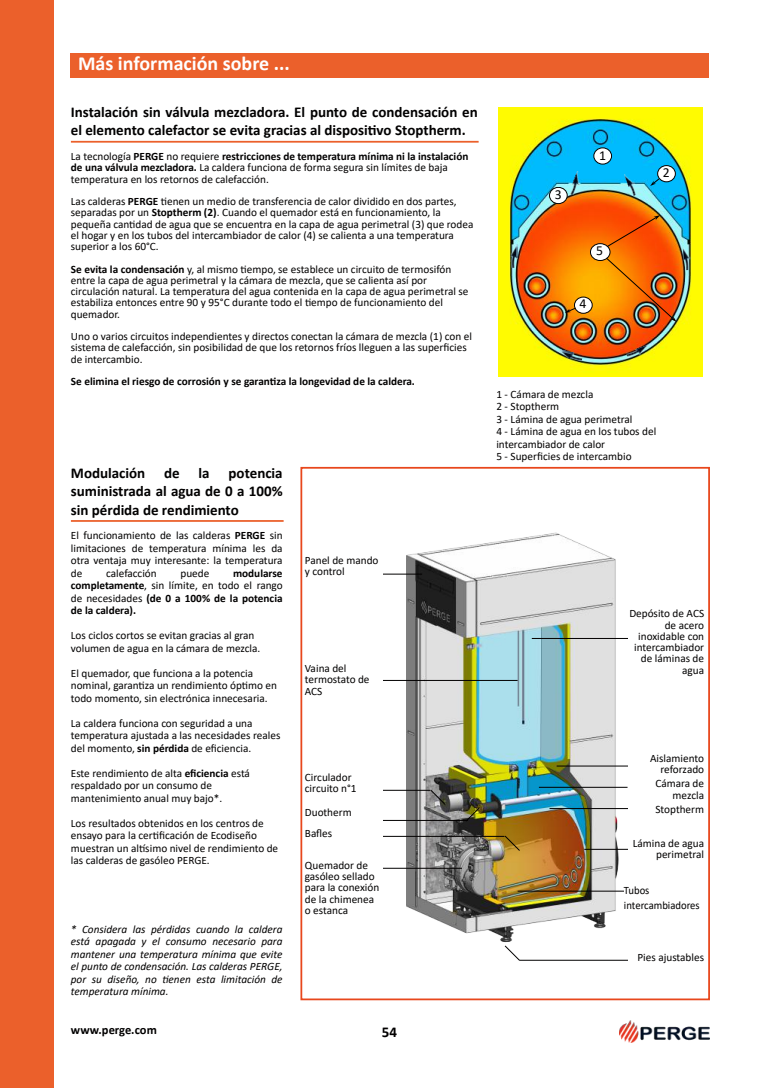
<style>
.page{position:relative;width:780px;height:1088px;background:#fff}
.page>*{position:absolute;margin:0;border:0;box-sizing:border-box;transform-origin:0 0}
.t1{font:700 20px "Calibri";color:#fff}
.t2{font:700 15px/18.2px "Calibri";letter-spacing:-.005em;color:#020000}
.t3{font:13.75px "Calibri";color:#020000}
.t4{font:700 12.5px "Calibri";letter-spacing:.005em;color:#020000}
.t5{font:11.25px/11.2px "Calibri";letter-spacing:-.005em;color:#020000}
.t6{font:italic 11.25px/12.5px "Calibri";color:#020000;text-align:justify}
.t7{font:700 11.25px/12.5px "Calibri";letter-spacing:-.005em;color:#020000;text-align:justify}
.t8{font:11.25px/15px "Calibri";letter-spacing:-.005em;color:#020000;scale:.95 1}
.s1{font-weight:700}
.s2{font-weight:400}
</style>
<div class="page">
<img style="left:385px;top:532px;width:242px;height:411px">
<img style="left:498px;top:107px;width:204px;height:269px">
<img style="left:619px;top:1021px;width:90px;height:21px">
<hr style="left:71px;top:141px;width:407px;height:2px;background:#eb602b">
<hr style="left:71px;top:520px;width:212px;height:2px;background:#eb602b">
<div style="left:657px;top:166px;width:18px;height:16px;background:#fff;border-radius:50%"></div>
<div style="left:657px;top:166px;width:18px;height:16px;border:1px solid #020000;border-radius:50%"></div>
<svg style="left:649px;top:178px;width:10px;height:9px"></svg>
<div style="left:549px;top:187px;width:18px;height:17px;background:#fff;border-radius:50%"></div>
<div style="left:549px;top:187px;width:18px;height:17px;border:1px solid #020000;border-radius:50%"></div>
<div style="left:574px;top:297px;width:18px;height:16px;background:#fff;border-radius:50%"></div>
<div style="left:574px;top:297px;width:18px;height:16px;border:1px solid #020000;border-radius:50%"></div>
<svg style="left:564px;top:308px;width:11px;height:6px"></svg>
<img style="left:600px;top:213px;width:78px;height:110px">
<div style="left:593px;top:148px;width:18px;height:16px;background:#fff;border-radius:50%"></div>
<div style="left:593px;top:148px;width:18px;height:16px;border:1px solid #020000;border-radius:50%"></div>
<img style="left:558px;top:349px;width:25px;height:12px">
<img style="left:625px;top:344px;width:25px;height:15px">
<img style="left:510px;top:244px;width:8px;height:24px">
<img style="left:682px;top:246px;width:9px;height:24px">
<img style="left:623px;top:171px;width:15px;height:25px">
<img style="left:568px;top:171px;width:15px;height:25px">
<div style="left:590px;top:244px;width:20px;height:16px;background:#fff;border-radius:50%"></div>
<div style="left:590px;top:244px;width:20px;height:16px;border:1px solid #020000;border-radius:50%"></div>
<div style="left:71px;top:53px;width:638px;height:25px;background:#eb602b"></div>
<div style="left:300px;top:467px;width:410px;height:533px;border:2px solid #e8471c"></div>
<hr style="left:377px;top:574px;width:45px;height:1px;background:#020000">
<div style="left:305px;top:556px;width:78px;height:36px;background:#fff"></div>
<hr style="left:369px;top:680px;width:148px;height:1px;background:#020000">
<div style="left:305px;top:664px;width:78px;height:39px;background:#fff"></div>
<hr style="left:359px;top:790px;width:71px;height:1px;background:#020000">
<div style="left:305px;top:773px;width:78px;height:25px;background:#fff"></div>
<hr style="left:362px;top:868px;width:100px;height:1px;background:#020000">
<div style="left:305px;top:861px;width:78px;height:60px;background:#fff"></div>
<hr style="left:362px;top:836px;width:142px;height:1px;background:#020000">
<div style="left:305px;top:830px;width:78px;height:14px;background:#fff"></div>
<svg style="left:504px;top:835px;width:16px;height:16px"></svg>
<svg style="left:465px;top:806px;width:15px;height:16px"></svg>
<hr style="left:379px;top:820px;width:89px;height:1px;background:#020000">
<div style="left:305px;top:808px;width:78px;height:14px;background:#fff"></div>
<hr style="left:531px;top:638px;width:107px;height:1px;background:#020000">
<div style="left:627px;top:609px;width:78px;height:76px;background:#fff"></div>
<hr style="left:556px;top:766px;width:107px;height:1px;background:#020000">
<div style="left:627px;top:754px;width:78px;height:24px;background:#fff"></div>
<hr style="left:539px;top:787px;width:88px;height:1px;background:#020000">
<hr style="left:549px;top:808px;width:85px;height:1px;background:#020000">
<div style="left:627px;top:805px;width:78px;height:15px;background:#fff"></div>
<hr style="left:584px;top:849px;width:71px;height:1px;background:#020000">
<div style="left:627px;top:839px;width:78px;height:25px;background:#fff"></div>
<hr style="left:517px;top:891px;width:107px;height:1px;background:#020000">
<div style="left:624px;top:887px;width:81px;height:29px;background:#fff"></div>
<svg style="left:504px;top:945px;width:16px;height:16px"></svg>
<hr style="left:519px;top:960px;width:124px;height:1px;background:#020000">
<div style="left:627px;top:953px;width:78px;height:14px;background:#fff"></div>
<svg style="left:429px;top:789px;width:17px;height:16px"></svg>
<div style="left:0;top:0;width:53px;height:1088px;background:#eb602b"></div>
<h1 class="t1" style="left:78px;top:55px;width:213px">Más información sobre ...</h1>
<h2 class="t2" style="left:71px;top:104px;width:408px">Instalación sin válvula mezcladora. El punto de condensación en el elemento calefactor se evita gracias al dispositivo Stoptherm.</h2>
<p class="t5" style="left:71px;top:152px;width:399px">La tecnología <span class="s1">PERGE</span> no requiere <span class="s1">restricciones de temperatura mínima ni la instalación de una válvula mezcladora.</span> La caldera funciona de forma segura sin límites de baja temperatura en los retornos de calefacción.</p>
<p class="t5" style="left:71px;top:197px;width:404px">Las calderas <span class="s1">PERGE</span> tienen un medio de transferencia de calor dividido en dos partes, separadas por un <span class="s1">Stoptherm (2)</span>. Cuando el quemador está en funcionamiento, la pequeña cantidad de agua que se encuentra en la capa de agua perimetral (3) que rodea el hogar y en los tubos del intercambiador de calor (4) se calienta a una temperatura superior a los 60°C.</p>
<p class="t5" style="left:71px;top:264px;width:399px"><span class="s1">Se evita la condensación</span> y, al mismo tiempo, se establece un circuito de termosifón entre la capa de agua perimetral y la cámara de mezcla, que se calienta así por circulación natural. La temperatura del agua contenida en la capa de agua perimetral se estabiliza entonces entre 90 y 95°C durante todo el tiempo de funcionamiento del quemador.</p>
<p class="t5" style="left:71px;top:332px;width:402px">Uno o varios circuitos independientes y directos conectan la cámara de mezcla (1) con el sistema de calefacción, sin posibilidad de que los retornos fríos lleguen a las superficies de intercambio.</p>
<p class="t7" style="left:71px;top:376px;width:345px">Se elimina el riesgo de corrosión y se garantiza la longevidad de la caldera.</p>
<h2 class="t2" style="left:71px;top:465px;width:76px">Modulación</h2>
<h2 class="t2" style="left:164px;top:465px;width:17px">de</h2>
<h2 class="t2" style="left:198px;top:465px;width:13px">la</h2>
<h2 class="t2" style="left:71px;top:465px;width:213px;text-align:justify;text-indent:158px">potencia suministrada al agua de 0 a 100% sin pérdida de rendimiento</h2>
<p class="t5" style="left:71px;top:530px;width:213px;line-height:12.5px;text-align:justify">El funcionamiento de las calderas <span class="s1">PERGE</span> sin limitaciones de temperatura mínima les da otra ventaja muy interesante: la temperatura de</p>
<p class="t5" style="left:106px;top:568px;width:52px">calefacción</p>
<p class="t5" style="left:180px;top:568px;width:30px">puede</p>
<p class="t7" style="left:71px;top:568px;width:213px;text-indent:162px">modularse completamente<span class="s2">, sin límite, en todo el rango de necesidades</span> (de 0 a 100% de la potencia de la caldera).</p>
<p class="t5" style="left:71px;top:630px;width:191px;line-height:12.5px">Los ciclos cortos se evitan gracias al gran volumen de agua en la cámara de mezcla.</p>
<p class="t5" style="left:71px;top:668px;width:208px;line-height:12.5px">El quemador, que funciona a la potencia nominal, garantiza un rendimiento óptimo en todo momento, sin electrónica innecesaria.</p>
<p class="t5" style="left:71px;top:718px;width:211px;line-height:12.5px">La caldera funciona con seguridad a una temperatura ajustada a las necesidades reales del momento, <span class="s1">sin pérdida</span> de eficiencia.</p>
<p class="t5" style="left:71px;top:768px;width:181px;line-height:12.5px">Este rendimiento de alta <span class="s1">eficiencia</span> está respaldado por un consumo de mantenimiento anual muy bajo*.</p>
<p class="t5" style="left:71px;top:818px;width:209px;line-height:12.5px">Los resultados obtenidos en los centros de ensayo para la certificación de Ecodiseño muestran un altísimo nivel de rendimiento de las calderas de gasóleo PERGE.</p>
<p class="t6" style="left:71px;top:924px;width:213px">* Considera las pérdidas cuando la caldera está apagada y el consumo necesario para mantener una temperatura mínima que evite el punto de condensación. Las calderas PERGE, por su diseño, no tienen esta limitación de temperatura mínima.</p>
<p class="t4" style="left:71px;top:1024px;width:87px">www.perge.com</p>
<p class="t5" style="left:305px;top:556px;width:75px">Panel de mando y control</p>
<p class="t5" style="left:305px;top:664px;width:66px">Vaina del termostato de<br>ACS</p>
<p class="t5" style="left:305px;top:772px;width:53px">Circulador circuito n°1</p>
<p class="t5" style="left:305px;top:808px;width:48px">Duotherm</p>
<p class="t5" style="left:305px;top:829px;width:29px">Bafles</p>
<p class="t5" style="left:305px;top:860px;width:76px">Quemador de gasóleo sellado para la conexión de la chimenea o estanca</p>
<h2 class="t2" style="left:382px;top:1024px;width:17px">54</h2>
<p class="t3" style="left:554px;top:188px;width:8px">3</p>
<p class="t3" style="left:599px;top:150px;width:8px">1</p>
<p class="t3" style="left:596px;top:244px;width:8px">5</p>
<p class="t3" style="left:579px;top:298px;width:8px">4</p>
<p class="t3" style="left:662px;top:167px;width:8px">2</p>
<p class="t5" style="left:496px;top:388px;width:161px;line-height:12.5px">1 ‐ Cámara de mezcla<br>2 ‐ Stoptherm<br>3 ‐ Lámina de agua perimetral<br>4 ‐ Lámina de agua en los tubos del intercambiador de calor<br>5 ‐ Superficies de intercambio</p>
<p class="t5" style="left:629px;top:609px;width:76px;text-align:right">Depósito de ACS de acero inoxidable con intercambiador de láminas de agua</p>
<p class="t5" style="left:650px;top:753px;width:56px;text-align:right">Aislamiento reforzado</p>
<p class="t5" style="left:655px;top:779px;width:50px;text-align:right">Cámara de mezcla</p>
<p class="t5" style="left:655px;top:805px;width:50px">Stoptherm</p>
<p class="t5" style="left:632px;top:838px;width:73px;text-align:right">Lámina de agua perimetral</p>
<p class="t8" style="left:624px;top:884px;width:81px">Tubos intercambiadores</p>
<p class="t5" style="left:637px;top:952px;width:68px">Pies ajustables</p>
</div>
